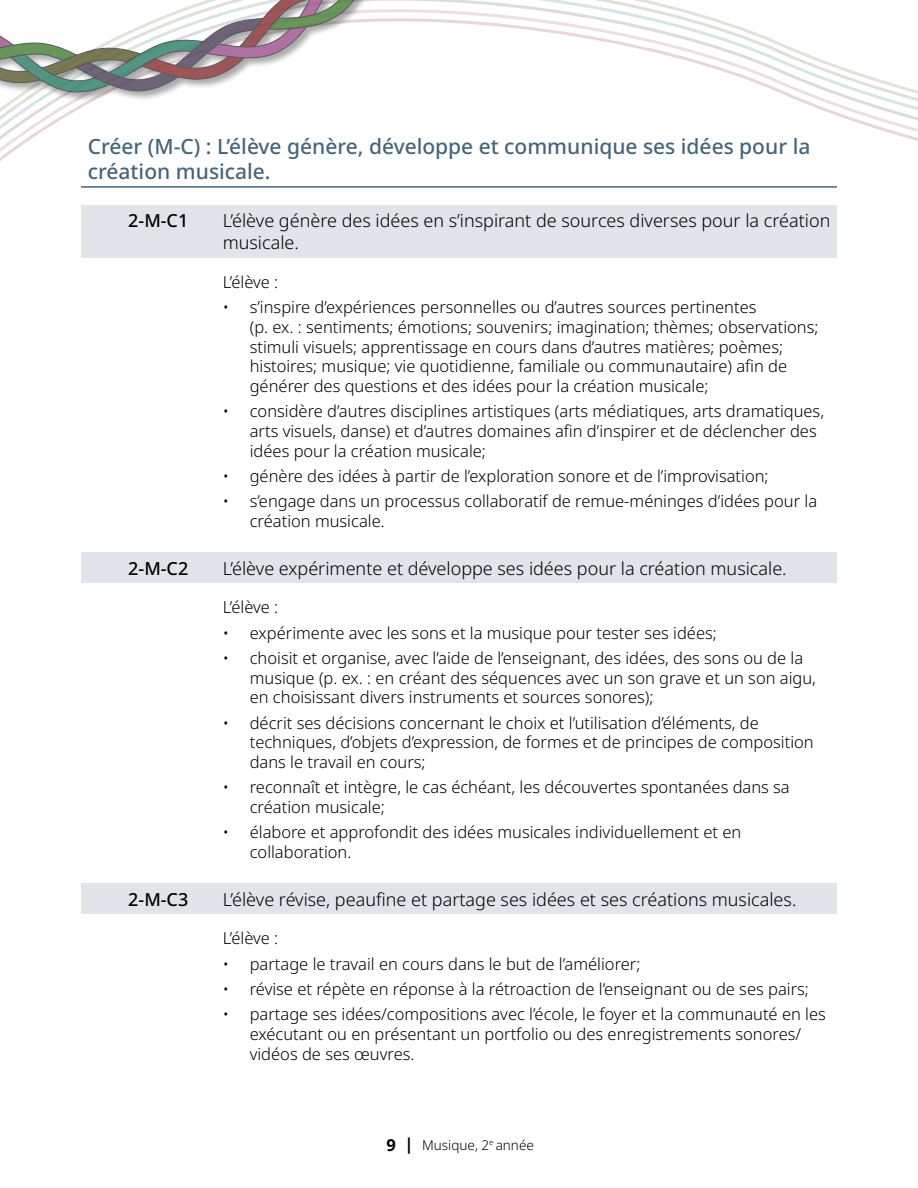
<style>
.page{position:relative;width:918px;height:1188px;background:#fff}
.page>*{position:absolute;margin:0;border:0;box-sizing:border-box;transform-origin:0 0}
.Header_Outcomes{font:500 21px/25.2px "Noto Sans";color:#45657d}
.GLO_arts{font:300 18px/21.6px "Noto Sans";color:#000}
.GLO_arts-2{font:500 18px "Noto Sans";color:#000}
.Bullet_Outcome_no_bullet{font:300 16.5px/19.8px "Noto Sans";color:#000}
.t1{font:300 13.5px "Noto Sans";color:#000}
.s1{font-weight:700;font-size:16.5px}
</style>
<div class="page">
<svg style="left:0;top:0;width:918px;height:161px"></svg>
<div style="left:0;top:0;width:514px;height:102px;background:#000;opacity:.4"></div>
<svg style="left:0;top:0;width:407px;height:96px"></svg>
<hr style="left:81px;top:186px;width:756px;height:2px;background:#45657d">
<div style="left:81px;top:205px;width:756px;height:53px;background:#e1e4e8"></div>
<div style="left:81px;top:552px;width:756px;height:31px;background:#e1e4e8"></div>
<div style="left:81px;top:883px;width:756px;height:31px;background:#e1e4e8"></div>
<h3 class="Header_Outcomes" style="left:88px;top:134px;width:724px">Créer (M-C) : L’élève génère, développe et communique ses idées pour la création musicale.</h3>
<h4 class="GLO_arts-2" style="left:128px;top:208px;width:62px">2-M-C1</h4>
<h4 class="GLO_arts" style="left:223px;top:211px;width:609px">L’élève génère des idées en s’inspirant de sources diverses pour la création musicale.</h4>
<p class="Bullet_Outcome_no_bullet" style="left:223px;top:272px;width:57px">L’élève :</p>
<p class="Bullet_Outcome_no_bullet" style="left:250px;top:297px;width:570px;text-indent:-27px">• s’inspire d’expériences personnelles ou d’autres sources pertinentes<br>(p. ex. : sentiments; émotions; souvenirs; imagination; thèmes; observations; stimuli visuels; apprentissage en cours dans d’autres matières; poèmes; histoires; musique; vie quotidienne, familiale ou communautaire) afin de générer des questions et des idées pour la création musicale;</p>
<p class="Bullet_Outcome_no_bullet" style="left:250px;top:402px;width:576px;text-indent:-27px">• considère d’autres disciplines artistiques (arts médiatiques, arts dramatiques, arts visuels, danse) et d’autres domaines afin d’inspirer et de déclencher des idées pour la création musicale;</p>
<p class="Bullet_Outcome_no_bullet" style="left:223px;top:467px;width:547px">• génère des idées à partir de l’exploration sonore et de l’improvisation;</p>
<p class="Bullet_Outcome_no_bullet" style="left:250px;top:492px;width:569px;text-indent:-27px">• s’engage dans un processus collaboratif de remue-méninges d’idées pour la création musicale.</p>
<h4 class="GLO_arts-2" style="left:128px;top:555px;width:62px">2-M-C2</h4>
<h4 class="GLO_arts" style="left:223px;top:558px;width:565px">L’élève expérimente et développe ses idées pour la création musicale.</h4>
<p class="Bullet_Outcome_no_bullet" style="left:223px;top:598px;width:57px">L’élève :</p>
<p class="Bullet_Outcome_no_bullet" style="left:223px;top:623px;width:496px">• expérimente avec les sons et la musique pour tester ses idées;</p>
<p class="Bullet_Outcome_no_bullet" style="left:250px;top:648px;width:568px;text-indent:-27px">• choisit et organise, avec l’aide de l’enseignant, des idées, des sons ou de la musique (p. ex. : en créant des séquences avec un son grave et un son aigu, en choisissant divers instruments et sources sonores);</p>
<p class="Bullet_Outcome_no_bullet" style="left:250px;top:713px;width:566px;text-indent:-27px">• décrit ses décisions concernant le choix et l’utilisation d’éléments, de techniques, d’objets d’expression, de formes et de principes de composition dans le travail en cours;</p>
<p class="Bullet_Outcome_no_bullet" style="left:250px;top:778px;width:542px;text-indent:-27px">• reconnaît et intègre, le cas échéant, les découvertes spontanées dans sa création musicale;</p>
<p class="Bullet_Outcome_no_bullet" style="left:250px;top:823px;width:493px;text-indent:-27px">• élabore et approfondit des idées musicales individuellement et en collaboration.</p>
<h4 class="GLO_arts-2" style="left:128px;top:887px;width:62px">2-M-C3</h4>
<h4 class="GLO_arts" style="left:223px;top:889px;width:575px">L’élève révise, peaufine et partage ses idées et ses créations musicales.</h4>
<p class="Bullet_Outcome_no_bullet" style="left:223px;top:929px;width:57px">L’élève :</p>
<p class="Bullet_Outcome_no_bullet" style="left:223px;top:954px;width:419px">• partage le travail en cours dans le but de l’améliorer;</p>
<p class="Bullet_Outcome_no_bullet" style="left:223px;top:979px;width:588px">• révise et répète en réponse à la rétroaction de l’enseignant ou de ses pairs;</p>
<p class="Bullet_Outcome_no_bullet" style="left:250px;top:1005px;width:578px;text-indent:-27px">• partage ses idées/compositions avec l’école, le foyer et la communauté en les exécutant ou en présentant un portfolio ou des enregistrements sonores/ vidéos de ses œuvres.</p>
<p class="t1" style="left:386px;top:1135px;width:149px"><span class="s1">9 |</span> Musique, 2<sup>e</sup> année</p>
</div>
